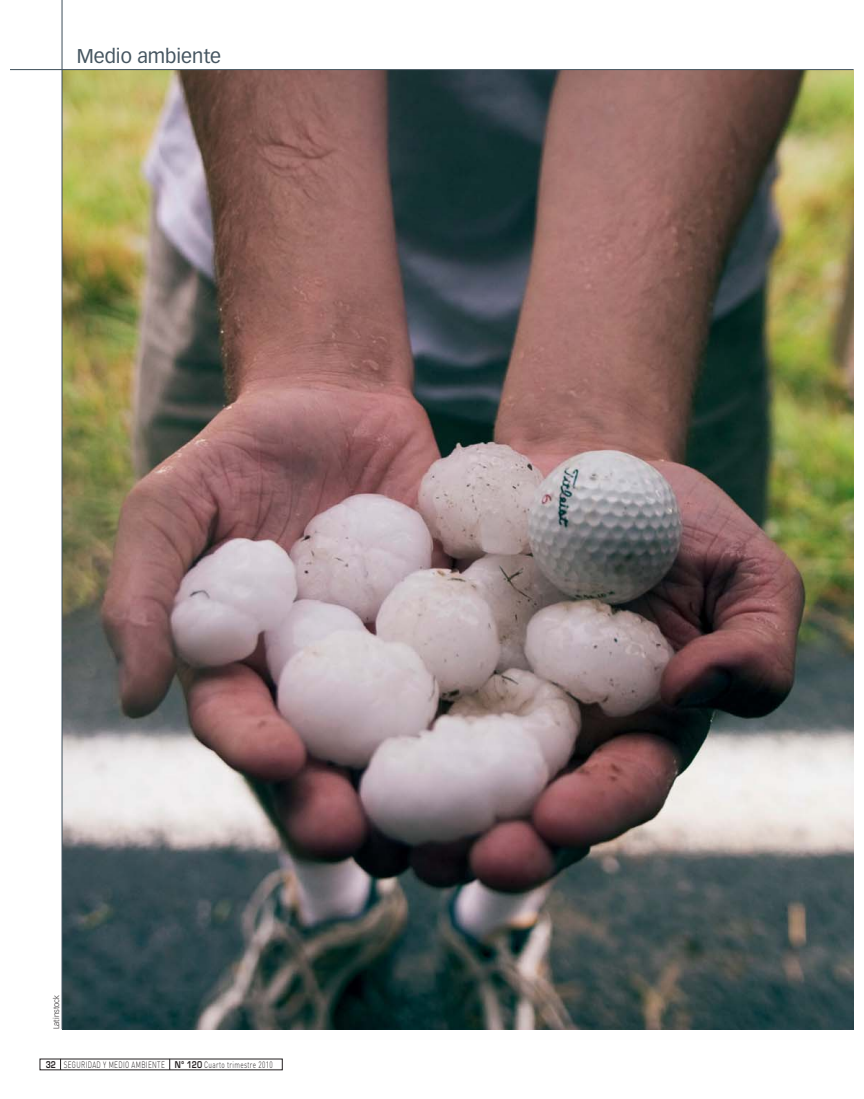
<style>
.page{position:relative;width:864px;height:1099px;background:#fff}
.page>*{position:absolute;margin:0;border:0;box-sizing:border-box;transform-origin:0 0}
.t1{font:19.65px "Vectora LT";color:#455560}
.t2{font:300 9.15px "DIN";letter-spacing:.05em;color:#231f20;scale:.7 1}
.t3{font:300 7.8px "Vectora LT";color:#231f20}
.s1{font-family:"Eurostile";font-weight:600}
</style>
<div class="page">
<img style="left:63px;top:70px;width:791px;height:959px">
<hr style="left:10px;top:69px;width:844px;height:1px;background:#455560">
<hr style="left:62px;top:1px;width:1px;height:1028px;background:#455560">
<h1 class="t1" style="left:77px;top:47px;width:146px">Medio ambiente</h1>
<p class="t3" style="left:53px;top:1029px;width:36px;rotate:-90deg">Latinstock</p>
<p class="t2" style="left:46px;top:1060px;width:326px"><span class="s1">32</span> SEGURIDAD Y MEDIO AMBIENTE <span class="s1">Nº 120</span> Cuarto trimestre 2010</p>
</div>
